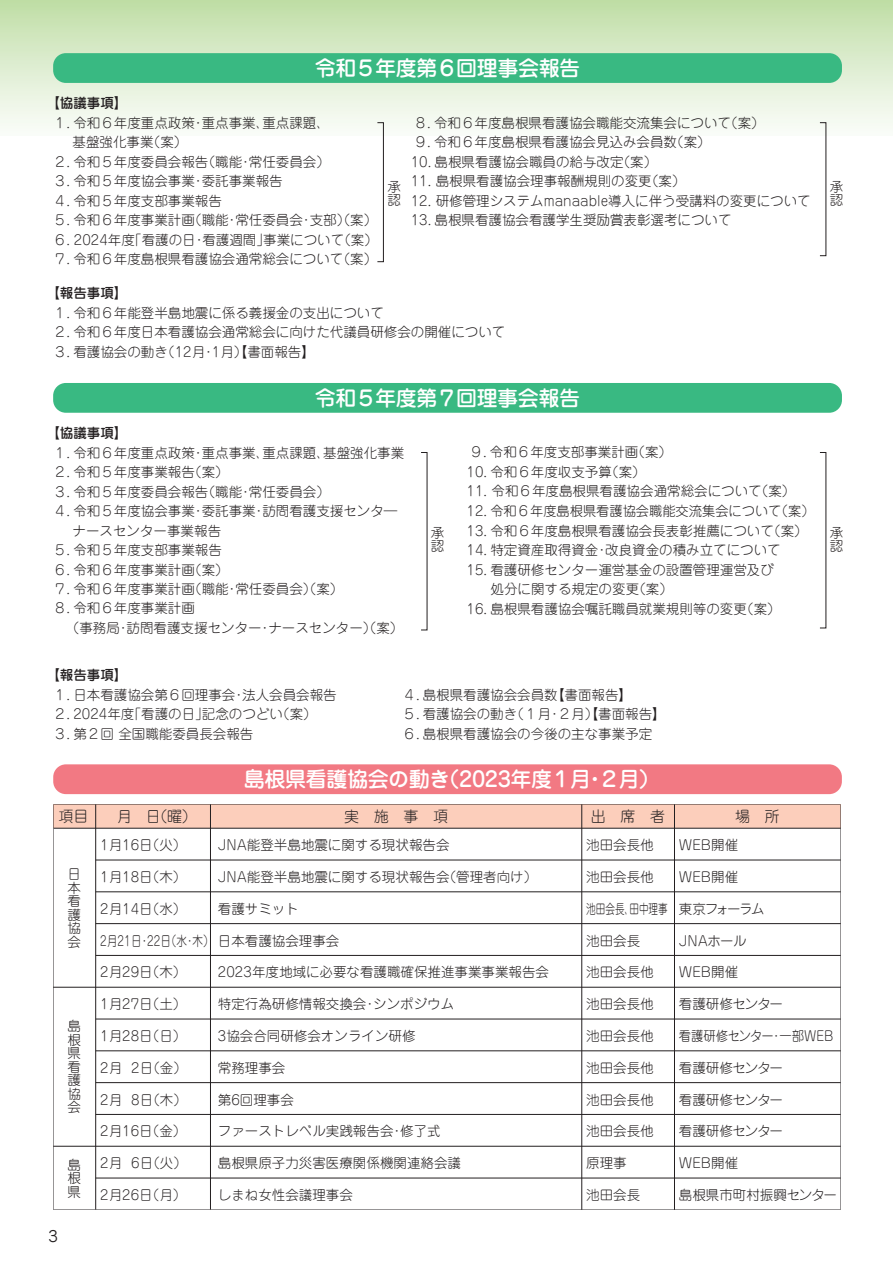
<style>
.page{position:relative;width:893px;height:1263px;background:#fff}
.page>*{position:absolute;margin:0;border:0;box-sizing:border-box;transform-origin:0 0}
.t1{font:500 21px "Jun 34 Pro";letter-spacing:-.02em;color:#fff}
.t2{font:300 15px "Jun 101 Pro";color:#231f20}
.t3{font:15px "Jun 201 Pro";color:#231f20}
.t4{font:300 13.5px/13.5px "Jun 101 Pro";color:#231f20}
.t5{font:300 13.5px "Jun 101 Pro";letter-spacing:-.02em;color:#231f20}
.t6{font:500 13.5px "Jun 34 Pro";color:#231f20}
.t7{font:300 13.5px "Jun 101 Pro";color:#231f20;scale:.79 1}
.t8{font:300 13.5px "Jun 101 Pro";color:#231f20;scale:.91 1}
.t9{font:300 13.5px "Jun 101 Pro";color:#231f20;scale:.71 1}
.t10{font:300 13.5px "Jun 101 Pro";letter-spacing:-.11em;color:#231f20}
</style>
<div class="page">
<div style="left:0;top:0;width:893px;height:136px;background:linear-gradient(to bottom,#c0dea7,#fbfdfb)"></div>
<div style="left:53px;top:53px;width:789px;height:30px;background:#39b982;border-radius:13px"></div>
<div style="left:53px;top:383px;width:789px;height:30px;background:#39b982;border-radius:13px"></div>
<div style="left:53px;top:764px;width:789px;height:30px;background:#f27983;border-radius:13px"></div>
<svg style="left:53px;top:804px;width:788px;height:406px"></svg>
<hr style="left:95px;top:804px;width:1px;height:405px;background:#231f20">
<hr style="left:210px;top:804px;width:1px;height:405px;background:#231f20">
<hr style="left:581px;top:804px;width:1px;height:406px;background:#231f20">
<hr style="left:674px;top:804px;width:1px;height:406px;background:#231f20">
<hr style="left:54px;top:828px;width:787px;height:1px;background:#231f20">
<hr style="left:96px;top:860px;width:745px;height:1px;background:#231f20">
<hr style="left:96px;top:891px;width:745px;height:1px;background:#231f20">
<hr style="left:96px;top:923px;width:745px;height:1px;background:#231f20">
<hr style="left:96px;top:955px;width:745px;height:1px;background:#231f20">
<hr style="left:53px;top:987px;width:788px;height:1px;background:#231f20">
<hr style="left:96px;top:1019px;width:745px;height:1px;background:#231f20">
<hr style="left:96px;top:1050px;width:745px;height:1px;background:#231f20">
<hr style="left:96px;top:1082px;width:745px;height:1px;background:#231f20">
<hr style="left:96px;top:1114px;width:745px;height:1px;background:#231f20">
<hr style="left:53px;top:1146px;width:788px;height:1px;background:#231f20">
<hr style="left:96px;top:1178px;width:745px;height:1px;background:#231f20">
<div style="left:377px;top:122px;width:7px;height:140px;border:1px solid #231f20"></div>
<h1 class="t1" style="left:315px;top:52px;width:267px">令和５年度第６回理事会報告</h1>
<p class="t6" style="left:46px;top:92px;width:82px">【協議事項】</p>
<p class="t4" style="left:53px;top:114px;width:278px">１．令和６年度重点政策・重点事業、重点課題、</p>
<p class="t4" style="left:73px;top:134px;width:116px">基盤強化事業（案）</p>
<p class="t4" style="left:53px;top:153px;width:278px">２．令和５年度委員会報告（職能・常任委員会）</p>
<p class="t4" style="left:53px;top:173px;width:244px">３．令和５年度協会事業・委託事業報告　</p>
<p class="t4" style="left:53px;top:192px;width:184px">４．令和５年度支部事業報告　</p>
<p class="t4" style="left:53px;top:212px;width:325px">５．令和６年度事業計画（職能・常任委員会・支部）（案）</p>
<p class="t4" style="left:53px;top:231px;width:326px">６．2024年度「看護の日・看護週間」事業について（案）</p>
<p class="t4" style="left:53px;top:251px;width:325px">７．令和６年度島根県看護協会通常総会について（案）</p>
<p class="t4" style="left:411px;top:111px;width:362px;line-height:19.5px">８．令和６年度島根県看護協会職能交流集会について（案）　<br>９．令和６年度島根県看護協会見込み会員数（案）<br>10．島根県看護協会職員の給与改定（案）</p>
<p class="t4" style="left:411px;top:173px;width:276px">11. 島根県看護協会理事報酬規則の変更（案）</p>
<p class="t4" style="left:411px;top:189px;width:402px;line-height:19.5px">12. 研修管理システムmanaable導入に伴う受講料の変更について<br>13．島根県看護協会看護学生奨励賞表彰選考について</p>
<p class="t4" style="left:387px;top:178px;width:14px">承認</p>
<p class="t4" style="left:830px;top:178px;width:14px">承認</p>
<p class="t6" style="left:46px;top:282px;width:82px">【報告事項】</p>
<p class="t4" style="left:53px;top:301px;width:454px;line-height:19.5px">１．令和６年能登半島地震に係る義援金の支出について　<br>２．令和６年度日本看護協会通常総会に向けた代議員研修会の開催について<br>３．看護協会の動き（12月・1月）【書面報告】</p>
<h1 class="t1" style="left:315px;top:382px;width:267px">令和５年度第７回理事会報告</h1>
<p class="t6" style="left:46px;top:422px;width:82px">【協議事項】</p>
<p class="t4" style="left:53px;top:444px;width:352px">１．令和６年度重点政策・重点事業、重点課題、基盤強化事業</p>
<p class="t4" style="left:53px;top:464px;width:177px">２．令和５年度事業報告（案）</p>
<p class="t4" style="left:53px;top:483px;width:278px">３．令和５年度委員会報告（職能・常任委員会）</p>
<p class="t4" style="left:53px;top:503px;width:346px">４．令和５年度協会事業・委託事業・訪問看護支援センタ―</p>
<p class="t4" style="left:73px;top:522px;width:163px">ナースセンター事業報告　</p>
<p class="t4" style="left:53px;top:542px;width:184px">５．令和５年度支部事業報告　</p>
<p class="t4" style="left:53px;top:561px;width:177px">６．令和６年度事業計画（案）</p>
<p class="t4" style="left:53px;top:580px;width:292px">７．令和６年度事業計画（職能・常任委員会）（案）</p>
<p class="t4" style="left:53px;top:600px;width:143px">８．令和６年度事業計画</p>
<p class="t4" style="left:66px;top:619px;width:339px">（事務局・訪問看護支援センター・ナースセンター）（案）</p>
<p class="t4" style="left:431px;top:524px;width:14px">承認</p>
<p class="t4" style="left:467px;top:441px;width:207px;line-height:19.5px">９．令和６年度支部事業計画（案）<br>10．令和６年度収支予算（案）</p>
<p class="t4" style="left:467px;top:483px;width:330px">11. 令和６年度島根県看護協会通常総会について（案）</p>
<p class="t4" style="left:467px;top:503px;width:349px">12．令和６年度島根県看護協会職能交流集会について（案）</p>
<p class="t4" style="left:467px;top:522px;width:343px">13．令和６年度島根県看護協会長表彰推薦について（案）</p>
<p class="t4" style="left:467px;top:542px;width:316px">14．特定資産取得資金・改良資金の積み立てについて</p>
<p class="t4" style="left:467px;top:561px;width:309px">15．看護研修センター運営基金の設置管理運営及び</p>
<p class="t4" style="left:491px;top:581px;width:184px">処分に関する規定の変更（案）</p>
<p class="t4" style="left:467px;top:600px;width:316px">16．島根県看護協会嘱託職員就業規則等の変更（案）</p>
<p class="t6" style="left:46px;top:664px;width:82px">【報告事項】</p>
<p class="t4" style="left:53px;top:683px;width:285px;line-height:19.5px">１．日本看護協会第６回理事会・法人会員会報告<br>２．2024年度「看護の日」記念のつどい（案）<br>３．第２回 全国職能委員長会報告</p>
<p class="t4" style="left:402px;top:683px;width:265px;line-height:19.5px">４．島根県看護協会会員数【書面報告】<br>５．看護協会の動き（１月・２月）【書面報告】<br>６．島根県看護協会の今後の主な事業予定</p>
<h1 class="t1" style="left:244px;top:763px;width:417px">島根県看護協会の動き（2023年度１月・２月）</h1>
<p class="t2" style="left:59px;top:805px;width:31px">項目</p>
<p class="t2" style="left:117px;top:804px;width:81px">月　日（曜）</p>
<p class="t2" style="left:344px;top:804px;width:106px">実　施　事　項</p>
<p class="t2" style="left:591px;top:805px;width:76px">出　席　者</p>
<p class="t2" style="left:735px;top:804px;width:46px">場　所</p>
<p class="t4" style="left:830px;top:524px;width:14px">承認</p>
<p class="t4" style="left:67px;top:866px;width:15px">日本看護協会</p>
<p class="t4" style="left:67px;top:1018px;width:15px;text-align:justify">島根県看護協会</p>
<p class="t4" style="left:67px;top:1156px;width:15px;text-align:justify">島根県</p>
<p class="t3" style="left:48px;top:1224px;width:11px">3</p>
<p class="t4" style="left:100px;top:837px;width:88px">1月16日（火）</p>
<p class="t4" style="left:100px;top:868px;width:88px">1月18日（木）</p>
<p class="t4" style="left:100px;top:900px;width:88px">2月14日（水）</p>
<p class="t4" style="left:218px;top:837px;width:233px">JNA能登半島地震に関する現状報告会</p>
<p class="t4" style="left:218px;top:868px;width:321px">JNA能登半島地震に関する現状報告会（管理者向け）</p>
<p class="t4" style="left:218px;top:900px;width:82px">看護サミット</p>
<p class="t7" style="left:100px;top:930px;width:304px">2月21日・22日（水・木）日本看護協会理事会</p>
<p class="t4" style="left:218px;top:964px;width:333px">2023年度地域に必要な看護職確保推進事業事業報告会</p>
<p class="t4" style="left:218px;top:996px;width:238px">特定行為研修情報交換会・シンポジウム</p>
<p class="t4" style="left:218px;top:1027px;width:199px">3協会合同研修会オンライン研修</p>
<p class="t4" style="left:218px;top:1059px;width:69px">常務理事会</p>
<p class="t4" style="left:218px;top:1091px;width:78px">第6回理事会</p>
<p class="t4" style="left:218px;top:1123px;width:224px">ファーストレベル実践報告会・修了式</p>
<p class="t4" style="left:218px;top:1155px;width:244px">島根県原子力災害医療関係機関連絡会議</p>
<p class="t4" style="left:218px;top:1186px;width:136px">しまね女性会議理事会</p>
<p class="t4" style="left:100px;top:964px;width:88px">2月29日（木）</p>
<p class="t4" style="left:100px;top:996px;width:88px">1月27日（土）</p>
<p class="t4" style="left:100px;top:1027px;width:88px">1月28日（日）</p>
<p class="t4" style="left:100px;top:1059px;width:88px">2月 2日（金）</p>
<p class="t4" style="left:100px;top:1091px;width:88px">2月 8日（木）</p>
<p class="t4" style="left:100px;top:1123px;width:88px">2月16日（金）</p>
<p class="t4" style="left:100px;top:1155px;width:88px">2月 6日（火）</p>
<p class="t4" style="left:100px;top:1186px;width:88px">2月26日（月）</p>
<p class="t4" style="left:586px;top:837px;width:69px">池田会長他</p>
<p class="t4" style="left:586px;top:868px;width:69px">池田会長他</p>
<p class="t9" style="left:586px;top:898px;width:116px">池田会長、田中理事</p>
<p class="t4" style="left:586px;top:932px;width:55px">池田会長</p>
<p class="t4" style="left:586px;top:964px;width:69px">池田会長他</p>
<p class="t4" style="left:586px;top:996px;width:69px">池田会長他</p>
<p class="t4" style="left:586px;top:1027px;width:69px">池田会長他</p>
<p class="t4" style="left:586px;top:1059px;width:69px">池田会長他</p>
<p class="t4" style="left:586px;top:1091px;width:69px">池田会長他</p>
<p class="t4" style="left:586px;top:1123px;width:69px">池田会長他</p>
<p class="t4" style="left:586px;top:1155px;width:42px">原理事</p>
<p class="t4" style="left:586px;top:1186px;width:55px">池田会長</p>
<p class="t4" style="left:679px;top:837px;width:61px">WEB開催</p>
<p class="t4" style="left:679px;top:868px;width:61px">WEB開催</p>
<p class="t10" style="left:679px;top:898px;width:87px">東京フォーラム</p>
<p class="t4" style="left:679px;top:932px;width:69px">JNAホール</p>
<p class="t4" style="left:679px;top:964px;width:61px">WEB開催</p>
<p class="t5" style="left:679px;top:993px;width:106px">看護研修センター</p>
<p class="t8" style="left:679px;top:1025px;width:171px">看護研修センター・一部WEB</p>
<p class="t5" style="left:679px;top:1057px;width:106px">看護研修センター</p>
<p class="t5" style="left:679px;top:1089px;width:106px">看護研修センター</p>
<p class="t5" style="left:679px;top:1120px;width:106px">看護研修センター</p>
<p class="t4" style="left:679px;top:1155px;width:61px">WEB開催</p>
<p class="t4" style="left:679px;top:1186px;width:160px">島根県市町村振興センター</p>
</div>
